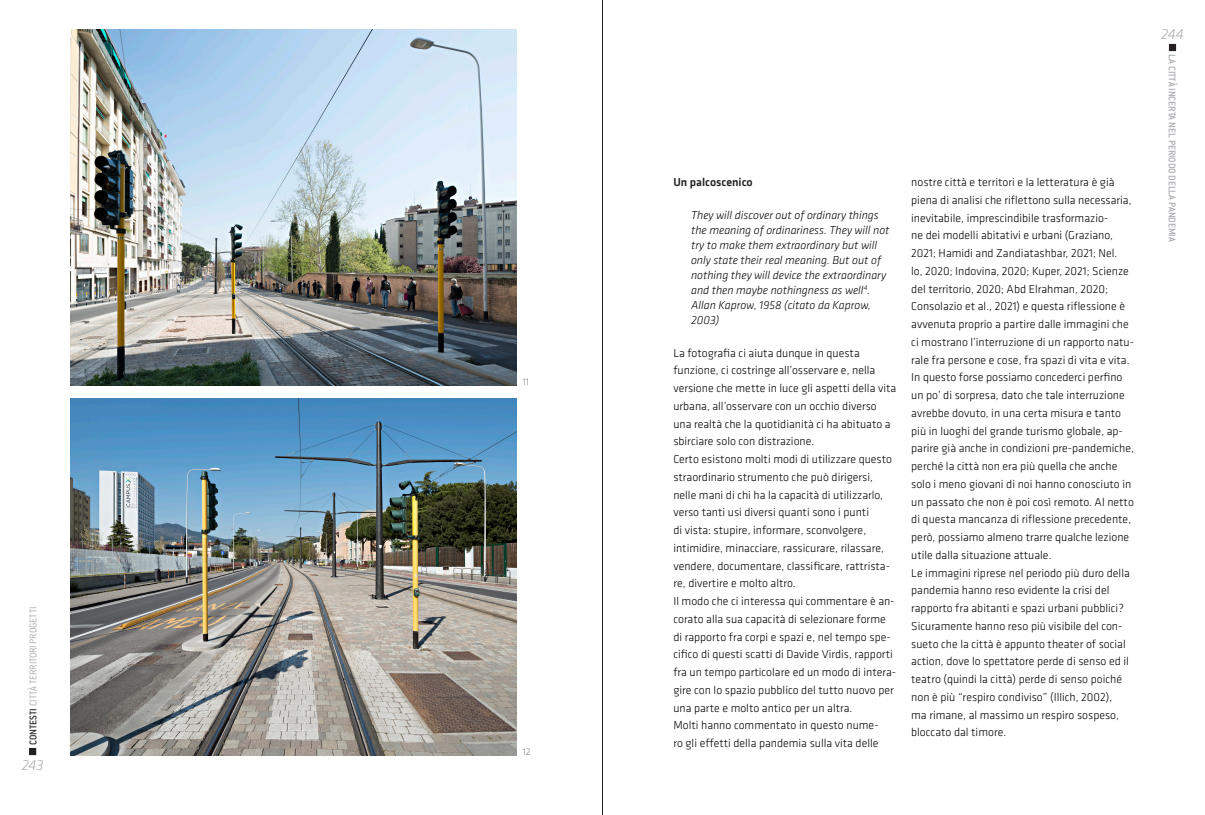
<style>
.page{position:relative;width:1205px;height:815px;background:#fff}
.page>*{position:absolute;margin:0;border:0;box-sizing:border-box;transform-origin:0 0}
.t1{font:italic 300 15px "Klavika";letter-spacing:-.02em;color:#a8a9ad}
.t2{font:300 11.88px/17.8px "Klavika";color:#000}
.citazione_a_blocchet{font:italic 300 11.88px/15px "Klavika";color:#000}
.t3{font:500 11.88px "Klavika";color:#231f20}
.t4{font:500 10.62px "Conduit ITC";letter-spacing:-.01em;color:#a8a9ad}
.t5{font:300 10.62px "Conduit ITC";letter-spacing:-.01em;color:#a8a9ad}
.Dida__Citazioni_picc{font:300 10px "Klavika";color:#808285}
.s1{font-weight:500;color:#231f20}
</style>
<div class="page">
<div style="left:29px;top:748px;width:7px;height:7px;border:1px solid #231f20"></div>
<div style="left:1169px;top:44px;width:7px;height:7px;border:1px solid #231f20"></div>
<hr style="left:602px;top:0;width:1px;height:815px;background:#231f20">
<img style="left:71px;top:29px;width:446px;height:357px">
<img style="left:71px;top:399px;width:446px;height:356px">
<p class="t5" style="left:27px;top:745px;width:140px;rotate:-90deg"><span class="s1">CONTESTI</span> CITTÀ TERRITORI PROGETTI</p>
<p class="t1" style="left:22px;top:756px;width:23px">243</p>
<p class="Dida__Citazioni_picc" style="left:523px;top:376px;width:8px">11</p>
<p class="Dida__Citazioni_picc" style="left:523px;top:746px;width:10px">12</p>
<p class="t3" style="left:673px;top:176px;width:81px">Un palcoscenico</p>
<p class="citazione_a_blocchet" style="left:691px;top:208px;width:200px">They will discover out of ordinary things the meaning of ordinariness. They will not try to make them extraordinary but will only state their real meaning. But out of nothing they will device the extraordinary and then maybe nothingness as well<sup>4</sup>.</p>
<p class="citazione_a_blocchet" style="left:691px;top:298px;width:181px">Allan Kaprow, 1958 (citato da Kaprow,<br>2003)</p>
<p class="t2" style="left:673px;top:344px;width:224px">La fotografia ci aiuta dunque in questa funzione, ci costringe all’osservare e, nella versione che mette in luce gli aspetti della vita urbana, all’osservare con un occhio diverso una realtà che la quotidianità ci ha abituato a sbirciare solo con distrazione.</p>
<p class="t2" style="left:673px;top:450px;width:220px">Certo esistono molti modi di utilizzare questo straordinario strumento che può dirigersi, nelle mani di chi ha la capacità di utilizzarlo, verso tanti usi diversi quanti sono i punti<br>di vista: stupire, informare, sconvolgere, intimidire, minacciare, rassicurare, rilassare, vendere, documentare, classificare, rattrista&shy;re, divertire e molto altro.</p>
<p class="t2" style="left:673px;top:592px;width:224px">Il modo che ci interessa qui commentare è an&shy;corato alla sua capacità di selezionare forme di rapporto fra corpi e spazi e, nel tempo spe&shy;cifico di questi scatti di Davide Virdis, rapporti fra un tempo particolare ed un modo di intera&shy;gire con lo spazio pubblico del tutto nuovo per una parte e molto antico per un altra.</p>
<p class="t2" style="left:673px;top:717px;width:207px">Molti hanno commentato in questo nume&shy;ro gli effetti della pandemia sulla vita delle</p>
<p class="t2" style="left:911px;top:173px;width:224px">nostre città e territori e la letteratura è già piena di analisi che riflettono sulla necessaria, inevitabile, imprescindibile trasformazio-<br>ne dei modelli abitativi e urbani (Graziano, 2021; Hamidi and Zandiatashbar, 2021; Nel.<br>lo, 2020; Indovina, 2020; Kuper, 2021; Scienze del territorio, 2020; Abd Elrahman, 2020; Consolazio et al., 2021) e questa riflessione è avvenuta proprio a partire dalle immagini che ci mostrano l’interruzione di un rapporto natu&shy;rale fra persone e cose, fra spazi di vita e vita.<br>In questo forse possiamo concederci perfino un po’ di sorpresa, dato che tale interruzione avrebbe dovuto, in una certa misura e tanto più in luoghi del grande turismo globale, ap&shy;parire già anche in condizioni pre-pandemiche, perché la città non era più quella che anche solo i meno giovani di noi hanno conosciuto in un passato che non è poi così remoto. Al netto di questa mancanza di riflessione precedente, però, possiamo almeno trarre qualche lezione utile dalla situazione attuale.</p>
<p class="t2" style="left:911px;top:564px;width:220px">Le immagini riprese nel periodo più duro della pandemia hanno reso evidente la crisi del rapporto fra abitanti e spazi urbani pubblici?<br>Sicuramente hanno reso più visibile del con&shy;sueto che la città è appunto theater of social action, dove lo spettatore perde di senso ed il teatro (quindi la città) perde di senso poiché non è più “respiro condiviso” (Illich, 2002), ma rimane, al massimo un respiro sospeso, bloccato dal timore.</p>
<p class="t1" style="left:1161px;top:25px;width:24px">244</p>
<p class="t4" style="left:1178px;top:54px;width:189px;rotate:90deg">LA CITTÀ INCERTA NEL PERIODO DELLA PANDEMIA</p>
</div>
